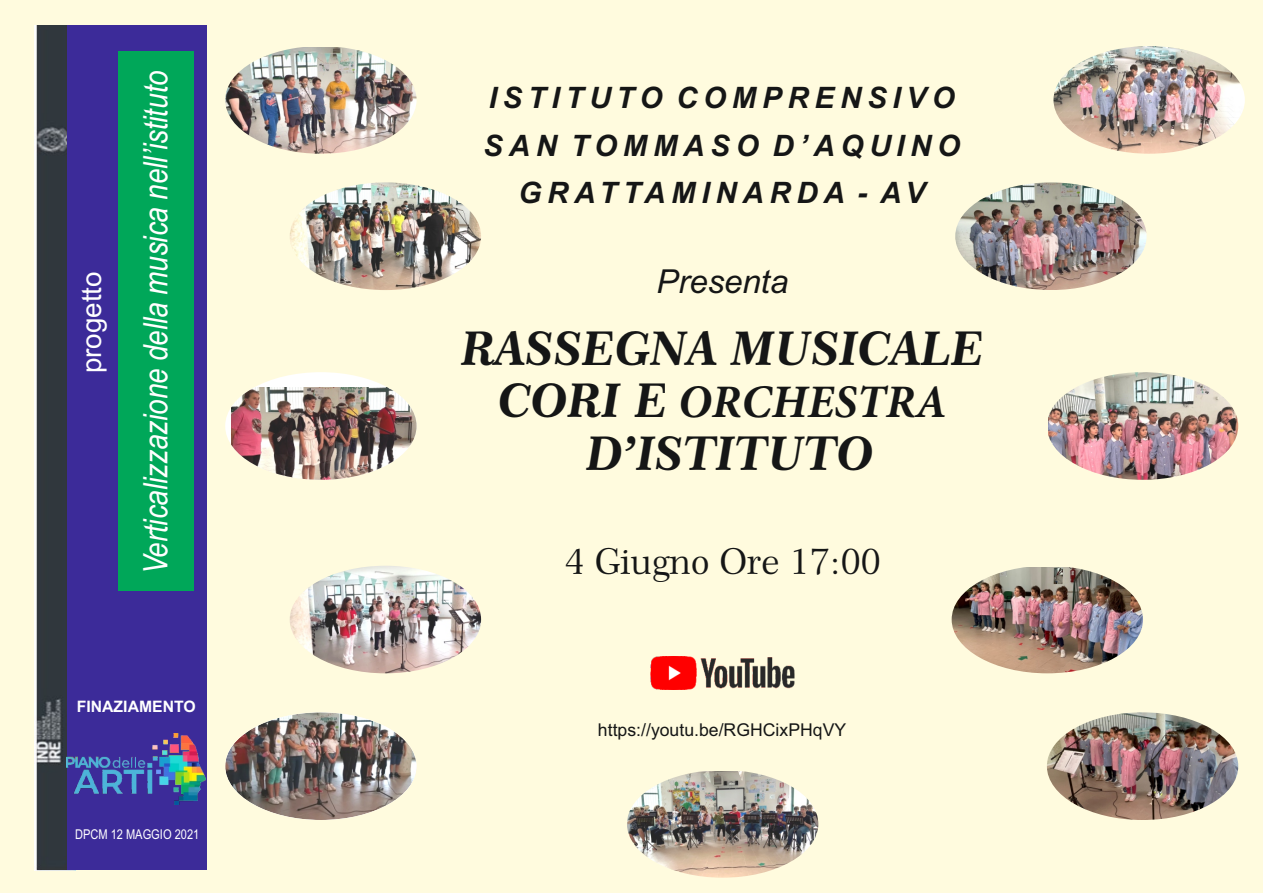
<style>
.page{position:relative;width:1263px;height:893px;background:#fffbde}
.page>*{position:absolute;margin:0;border:0;box-sizing:border-box;transform-origin:0 0}
.t1{font:46.65px "Century 751 BT Bold Italic B";color:#151616}
.t2{font:italic 700 46.65px "Minion Pro";color:#151616}
.t3{font:36px "Century 751 BT Bold B";color:#151616}
.t4{font:italic 33.75px "Arial Narrow";color:#fff}
.t5{font:italic 33px "Arial";color:#151616}
.t6{font:italic 700 29.55px/47.4px "Arial";letter-spacing:.19em;color:#151616;text-align:center}
.t7{font:27.9px "Arial";color:#fff}
.t8{font:17.7px "Arial";color:#151616}
.t9{font:700 15.75px "Arial";color:#fff}
.t10{font:13.5px "Arial Narrow";color:#fff}
.s1{font-family:"Century 751 BT Bold Italic B";font-weight:400;font-style:normal}
</style>
<div class="page">
<img style="left:35px;top:26px;width:32px;height:844px">
<div style="left:67px;top:26px;width:139px;height:844px;background:#3c2b99"></div>
<img style="left:66px;top:734px;width:140px;height:70px">
<div style="left:118px;top:51px;width:75px;height:539px;background:#00a759"></div>
<img style="left:651px;top:657px;width:144px;height:32px">
<img style="left:290px;top:182px;width:191px;height:108px;border-radius:50%">
<img style="left:1053px;top:46px;width:192px;height:108px;border-radius:50%">
<img style="left:225px;top:712px;width:192px;height:108px;border-radius:50%">
<img style="left:1047px;top:712px;width:191px;height:108px;border-radius:50%">
<img style="left:952px;top:568px;width:191px;height:105px">
<img style="left:225px;top:47px;width:192px;height:107px;border-radius:50%">
<div style="left:225px;top:372px;width:192px;height:108px;background:#fff;border-radius:50%"></div>
<img style="left:231px;top:388px;width:186px;height:92px">
<img style="left:290px;top:566px;width:191px;height:107px;border-radius:50%">
<img style="left:627px;top:771px;width:191px;height:107px;border-radius:50%">
<img style="left:1049px;top:372px;width:189px;height:108px">
<img style="left:955px;top:182px;width:191px;height:108px;border-radius:50%">
<p class="t7" style="left:81px;top:373px;width:104px;rotate:-90deg">progetto</p>
<p class="t4" style="left:143px;top:574px;width:506px;rotate:-90deg">Verticalizzazione della musica nell’istituto</p>
<p class="t9" style="left:77px;top:701px;width:120px">FINAZIAMENTO</p>
<p class="t10" style="left:75px;top:829px;width:126px">DPCM 12 MAGGIO 2021</p>
<p class="t6" style="left:483px;top:77px;width:478px">ISTITUTO COMPRENSIVO<br>SAN TOMMASO D’AQUINO<br>GRATTAMINARDA - AV</p>
<p class="t5" style="left:656px;top:269px;width:134px">Presenta</p>
<h1 class="t1" style="left:461px;top:329px;width:525px">RASSEGNA MUSICALE</h1>
<h1 class="t2" style="left:498px;top:369px;width:450px"><span class="s1">CORI E</span> ORCHESTRA</h1>
<h1 class="t1" style="left:586px;top:434px;width:289px">D’ISTITUTO</h1>
<p class="t3" style="left:565px;top:547px;width:318px">4 Giugno Ore 17:00</p>
<p class="t8" style="left:598px;top:723px;width:250px">https://youtu.be/RGHCixPHqVY</p>
</div>
